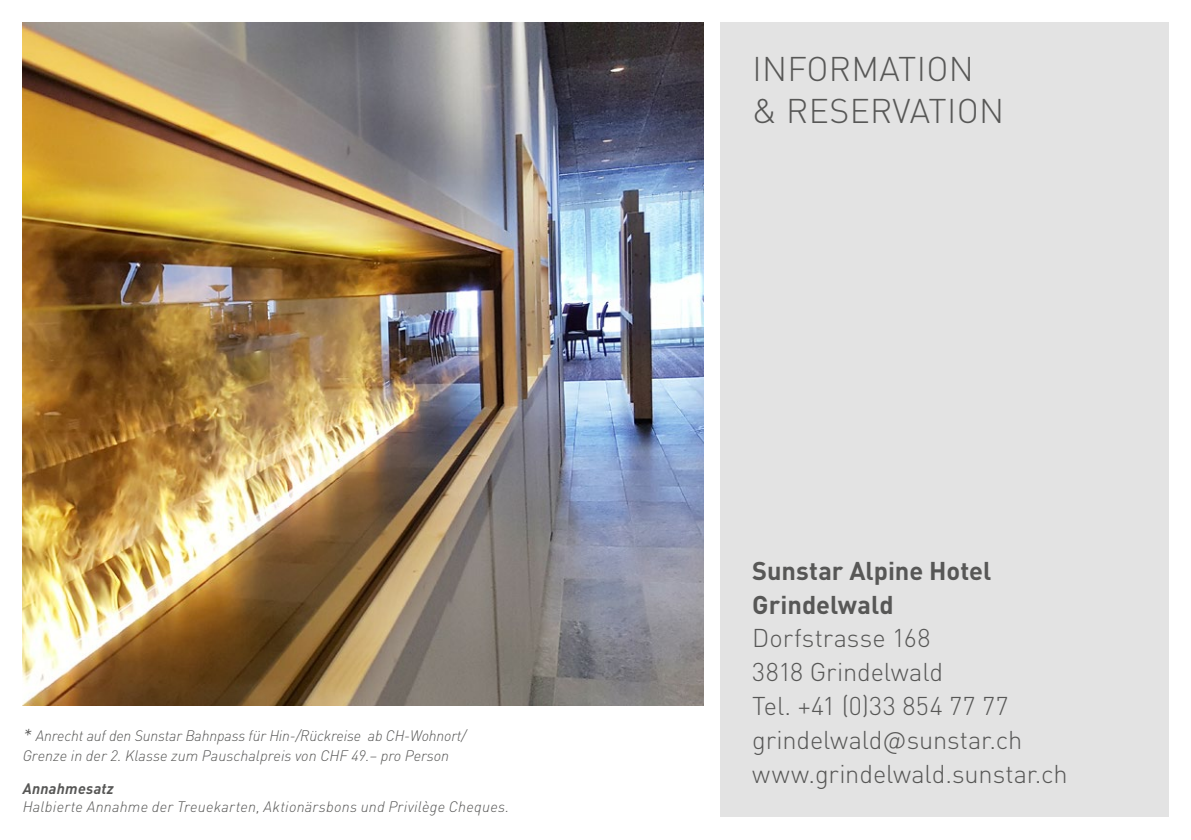
<style>
.page{position:relative;width:1191px;height:840px;background:#fff}
.page>*{position:absolute;margin:0;border:0;box-sizing:border-box;transform-origin:0 0}
.t1{font:300 33.8px/42.2px "DIN Pro";letter-spacing:.01em;color:#575756}
.t2{font:300 25.4px/33.8px "DIN Pro";letter-spacing:-.005em;color:#575756}
.t3{font:700 25.4px/33.8px "DIN Pro";color:#575756}
.t4{font:italic 300 15px/20px "DIN Pro";color:#575756}
.t5{font:italic 700 15px "DIN Pro";letter-spacing:.02em;color:#575756}
.s1{font-size:20px}
</style>
<div class="page">
<img style="left:23px;top:23px;width:680px;height:682px">
<div style="left:720px;top:23px;width:448px;height:793px;background:#e3e3e3"></div>
<p class="t4" style="left:23px;top:723px;width:445px"><span class="s1">*</span> Anrecht auf den Sunstar Bahnpass für Hin-/Rückreise ab CH-Wohnort/<br>Grenze in der 2. Klasse zum Pauschalpreis von CHF 49.– pro Person</p>
<p class="t5" style="left:23px;top:775px;width:93px">Annahmesatz</p>
<p class="t4" style="left:23px;top:794px;width:488px">Halbierte Annahme der Treuekarten, Aktionärsbons und Privilège Cheques.</p>
<h1 class="t1" style="left:752px;top:44px;width:253px">INFORMATION &amp; RESERVATION</h1>
<h2 class="t3" style="left:752px;top:550px;width:240px">Sunstar Alpine Hotel<br>Grindelwald</h2>
<h2 class="t2" style="left:752px;top:618px;width:317px">Dorfstrasse 168<br>3818 Grindelwald<br>Tel. +41 (0)33 854 77 77 grindelwald@sunstar.ch www.grindelwald.sunstar.ch</h2>
</div>
